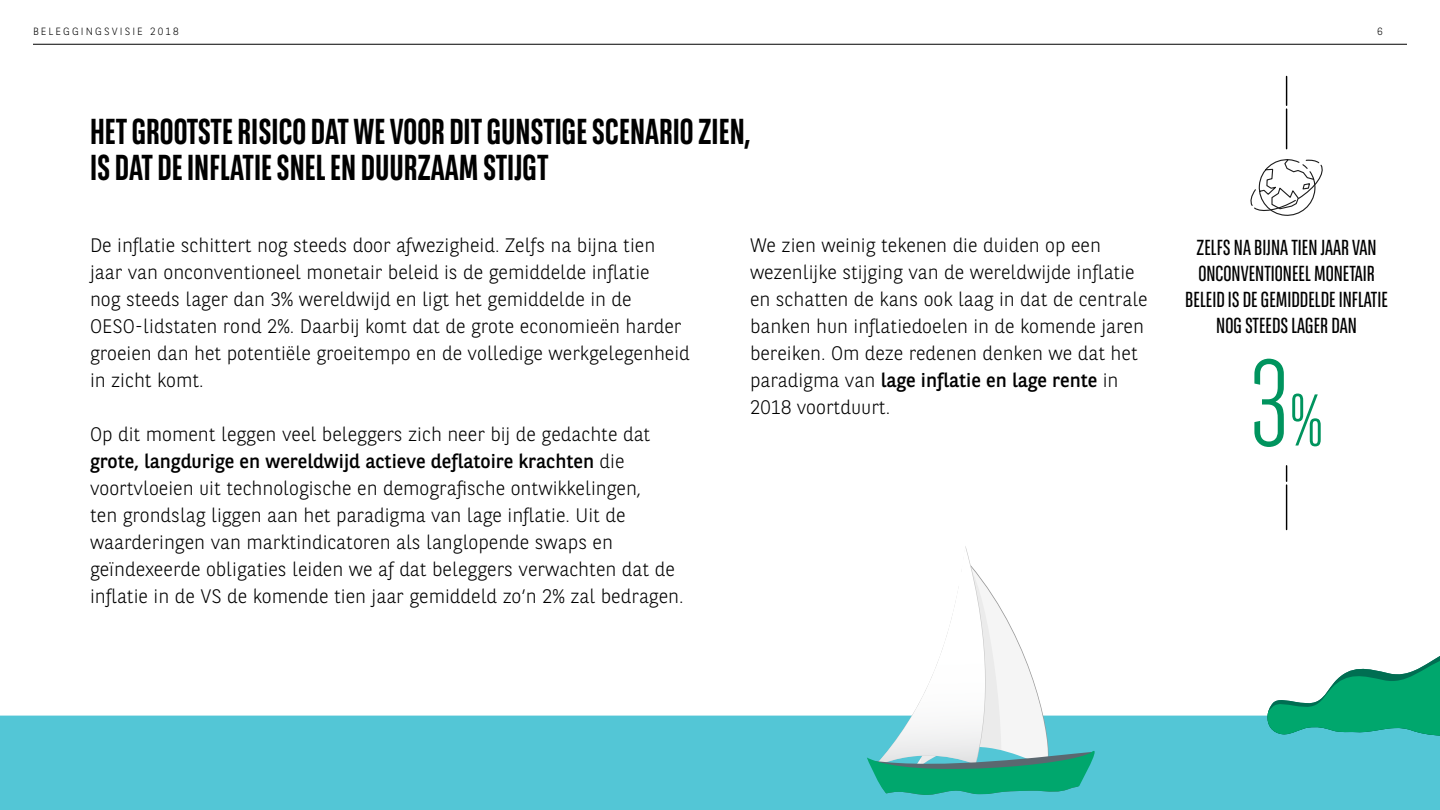
<style>
.page{position:relative;width:1440px;height:810px;background:#fff}
.page>*{position:absolute;margin:0;border:0;box-sizing:border-box;transform-origin:0 0}
.t1{font:300 122.02px "BNPP Sans Condensed";color:#00945e}
.t2{font:700 36px/36px "BNPP Sans Condensed";color:#000}
.t3{font:21.75px/26px "BNPP Sans Condensed";color:#000;text-align:center}
.t4{font:300 19.5px/27px "BNPP Sans";color:#000}
.t5{font:300 10.5px "BNPP Sans";letter-spacing:.2em;color:#000}
.s1{font-weight:400}
.s2{font-size:72.97px}
</style>
<div class="page">
<hr style="left:33px;top:44px;width:1374px;height:1px;background:#000">
<svg style="left:0;top:715px;width:1266px;height:1px"></svg>
<div style="left:0;top:716px;width:1440px;height:94px;background:#53c6d6"></div>
<svg style="left:867px;top:546px;width:237px;height:250px"></svg>
<svg style="left:1266px;top:656px;width:174px;height:80px"></svg>
<hr style="left:1286px;top:109px;width:1px;height:40px;background:#000">
<svg style="left:1286px;top:76px;width:1px;height:29px"></svg>
<hr style="left:1286px;top:485px;width:1px;height:45px;background:#000">
<svg style="left:1286px;top:466px;width:1px;height:15px"></svg>
<svg style="left:1250px;top:159px;width:73px;height:57px"></svg>
<p class="t5" style="left:33px;top:24px;width:147px">BELEGGINGSVISIE 2018</p>
<p class="t5" style="left:1377px;top:24px;width:7px">6</p>
<h2 class="t2" style="left:90px;top:114px;width:662px">HET GROOTSTE RISICO DAT WE VOOR DIT GUNSTIGE SCENARIO ZIEN,<br>IS DAT DE INFLATIE SNEL EN DUURZAAM STIJGT</h2>
<p class="t4" style="left:90px;top:231px;width:601px">De inflatie schittert nog steeds door afwezigheid. Zelfs na bijna tien jaar van onconventioneel monetair beleid is de gemiddelde inflatie<br>nog steeds lager dan 3% wereldwijd en ligt het gemiddelde in de OESO-lidstaten rond 2%. Daarbij komt dat de grote economieën harder groeien dan het potentiële groeitempo en de volledige werkgelegenheid in zicht komt.</p>
<p class="t4" style="left:90px;top:420px;width:595px">Op dit moment leggen veel beleggers zich neer bij de gedachte dat <span class="s1">grote, langdurige en wereldwijd actieve deflatoire krachten</span> die voortvloeien uit technologische en demografische ontwikkelingen,<br>ten grondslag liggen aan het paradigma van lage inflatie. Uit de waarderingen van marktindicatoren als langlopende swaps en geïndexeerde obligaties leiden we af dat beleggers verwachten dat de inflatie in de VS de komende tien jaar gemiddeld zo’n 2% zal bedragen.</p>
<p class="t4" style="left:750px;top:231px;width:399px">We zien weinig tekenen die duiden op een wezenlijke stijging van de wereldwijde inflatie en schatten de kans ook laag in dat de centrale banken hun inflatiedoelen in de komende jaren bereiken. Om deze redenen denken we dat het paradigma van <span class="s1">lage inflatie en lage rente</span> in 2018 voortduurt.</p>
<p class="t3" style="left:1185px;top:234px;width:204px">ZELFS NA BIJNA TIEN JAAR VAN<br>ONCONVENTIONEEL MONETAIR<br>BELEID IS DE GEMIDDELDE INFLATIE<br>NOG STEEDS LAGER DAN</p>
<h1 class="t1" style="left:1250px;top:327px;width:76px">3<span class="s2">%</span></h1>
</div>
